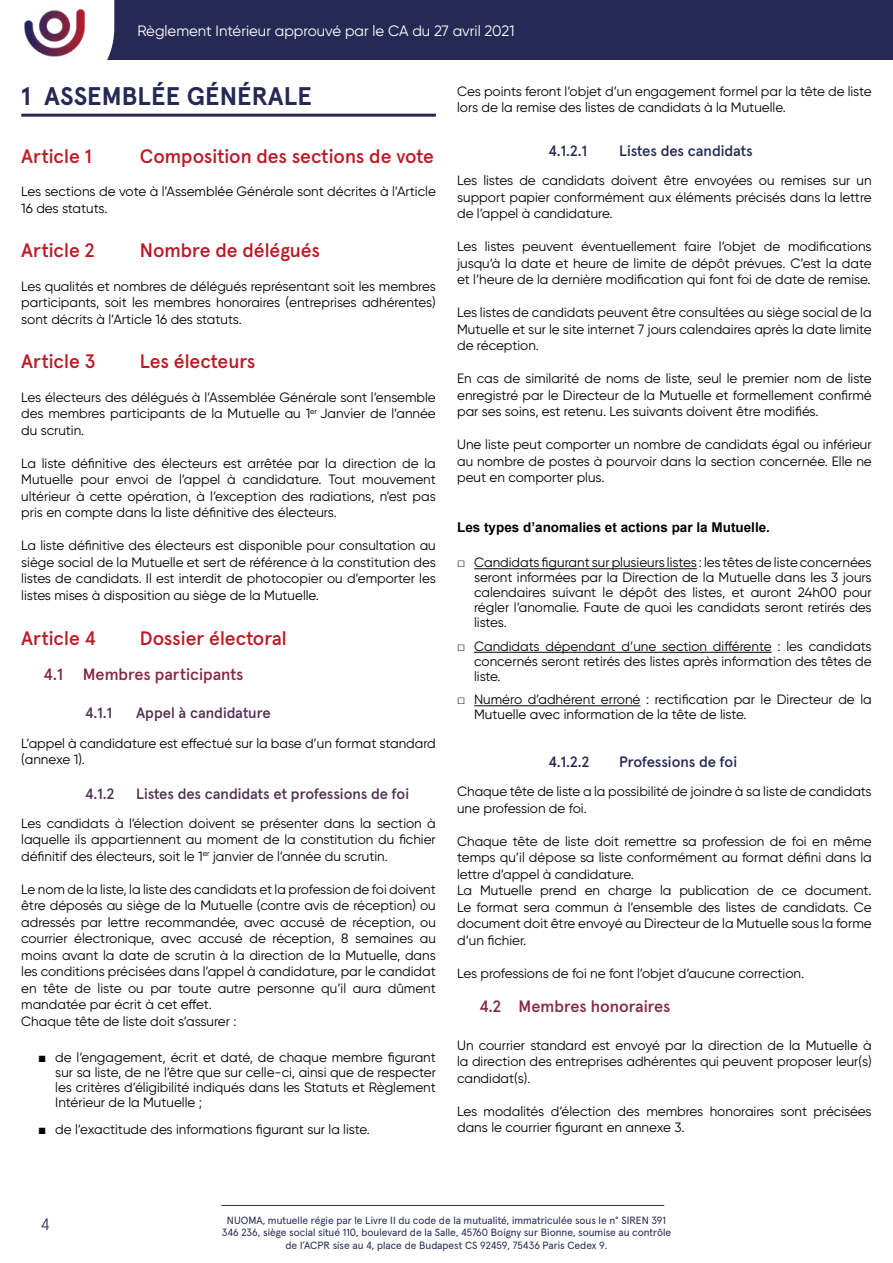
<style>
.page{position:relative;width:893px;height:1263px;background:#fff}
.page>*{position:absolute;margin:0;border:0;box-sizing:border-box;transform-origin:0 0}
.t1{font:700 25.5px "Apercu";color:#252954}
.t2{font:500 19.5px "Apercu";color:#bd1824}
.t3{font:500 16.5px "Apercu";color:#832742}
.t4{font:300 16.5px "Apercu";color:#252954}
.t5{font:500 15px "Apercu";color:#512e52}
.t6{font:500 15px "Apercu";letter-spacing:-.01em;color:#252954}
.t7{font:15px "Gilroy";color:#fff}
.t8{font:13.5px/16.5px "Gilroy";color:#000;text-align:justify}
.t9{font:700 13.5px "Arial";color:#000}
.t10{font:10.5px/12.6px "Apercu";color:#252854;text-align:center}
.s1{font-family:"Arial"}
</style>
<div class="page">
<hr style="left:221px;top:1205px;width:443px;height:1px;background:#333232">
<div style="left:102px;top:0;width:791px;height:59px;background:#252954"></div>
<svg style="left:102px;top:0;width:12px;height:60px"></svg>
<img style="left:24px;top:9px;width:62px;height:48px">
<hr style="left:21px;top:114px;width:415px;height:3px;background:#252954">
<hr style="left:474px;top:568px;width:223px;height:1px;background:#000">
<hr style="left:474px;top:652px;width:298px;height:1px;background:#000">
<hr style="left:474px;top:705px;width:166px;height:1px;background:#000">
<p class="t7" style="left:137px;top:21px;width:379px">Règlement Intérieur approuvé par le CA du 27 avril 2021</p>
<h1 class="t1" style="left:21px;top:76px;width:292px">1 ASSEMBLÉE GÉNÉRALE</h1>
<h2 class="t2" style="left:21px;top:141px;width:72px">Article 1</h2>
<h2 class="t2" style="left:140px;top:141px;width:296px">Composition des sections de vote</h2>
<p class="t8" style="left:21px;top:183px;width:416px">Les sections de vote à l’Assemblée Générale sont décrites à l’Article<br>16 des statuts.</p>
<h2 class="t2" style="left:21px;top:235px;width:75px">Article 2</h2>
<h2 class="t2" style="left:140px;top:235px;width:182px">Nombre de délégués</h2>
<p class="t8" style="left:21px;top:278px;width:416px">Les qualités et nombres de délégués représentant soit les membres participants, soit les membres honoraires (entreprises adhérentes) sont décrits à l’Article 16 des statuts.</p>
<h2 class="t2" style="left:21px;top:346px;width:76px">Article 3</h2>
<h2 class="t2" style="left:140px;top:346px;width:117px">Les électeurs</h2>
<p class="t8" style="left:21px;top:389px;width:416px">Les électeurs des délégués à l’Assemblée Générale sont l’ensemble des membres participants de la Mutuelle au 1<sup>er</sup> Janvier de l’année du scrutin.</p>
<p class="t8" style="left:21px;top:455px;width:416px">La liste définitive des électeurs est arrêtée par la direction de la Mutuelle pour envoi de l’appel à candidature. Tout mouvement ultérieur à cette opération, à l’exception des radiations, n’est pas pris en compte dans la liste définitive des électeurs.</p>
<p class="t8" style="left:21px;top:537px;width:416px">La liste définitive des électeurs est disponible pour consultation au siège social de la Mutuelle et sert de référence à la constitution des listes de candidats. Il est interdit de photocopier ou d’emporter les listes mises à disposition au siège de la Mutuelle.</p>
<h2 class="t2" style="left:21px;top:623px;width:76px">Article 4</h2>
<h2 class="t2" style="left:140px;top:623px;width:148px">Dossier électoral</h2>
<p class="t3" style="left:44px;top:661px;width:201px">4.1 Membres participants</p>
<p class="t5" style="left:85px;top:701px;width:29px">4.1.1</p>
<p class="t5" style="left:136px;top:701px;width:136px">Appel à candidature</p>
<p class="t8" style="left:21px;top:734px;width:416px">L’appel à candidature est effectué sur la base d’un format standard (annexe 1).</p>
<p class="t5" style="left:85px;top:782px;width:31px">4.1.2</p>
<p class="t5" style="left:136px;top:782px;width:274px">Listes des candidats et professions de foi</p>
<p class="t8" style="left:21px;top:815px;width:416px">Les candidats à l’élection doivent se présenter dans la section à laquelle ils appartiennent au moment de la constitution du fichier définitif des électeurs, soit le 1<sup>er</sup> janvier de l’année du scrutin.</p>
<p class="t8" style="left:21px;top:881px;width:416px;text-align:left">Le nom de la liste, la liste des candidats et la profession de foi doivent être déposés au siège de la Mutuelle (contre avis de réception) ou adressés par lettre recommandée, avec accusé de réception, ou courrier électronique, avec accusé de réception, 8 semaines au moins avant la date de scrutin à la direction de la Mutuelle, dans les conditions précisées dans l’appel à candidature, par le candidat en tête de liste ou par toute autre personne qu’il aura dûment mandatée par écrit à cet effet.<br>Chaque tête de liste doit s’assurer :</p>
<p class="t8" style="left:55px;top:1049px;width:382px;line-height:15px;text-indent:-17px"><span class="s1">■</span> de l’engagement, écrit et daté, de chaque membre figurant sur sa liste, de ne l’être que sur celle-ci, ainsi que de respecter les critères d’éligibilité indiqués dans les Statuts et Règlement Intérieur de la Mutuelle ;</p>
<p class="t8" style="left:38px;top:1121px;width:333px"><span class="s1">■</span> de l’exactitude des informations figurant sur la liste.</p>
<p class="t8" style="left:457px;top:83px;width:416px">Ces points feront l’objet d’un engagement formel par la tête de liste lors de la remise des listes de candidats à la Mutuelle.</p>
<p class="t6" style="left:548px;top:139px;width:40px">4.1.2.1</p>
<p class="t6" style="left:619px;top:139px;width:135px">Listes des candidats</p>
<p class="t8" style="left:457px;top:172px;width:416px">Les listes de candidats doivent être envoyées ou remises sur un support papier conformément aux éléments précisés dans la lettre de l’appel à candidature.</p>
<p class="t8" style="left:457px;top:238px;width:416px">Les listes peuvent éventuellement faire l’objet de modifications jusqu’à la date et heure de limite de dépôt prévues. C’est la date et l’heure de la dernière modification qui font foi de date de remise.</p>
<p class="t8" style="left:457px;top:304px;width:416px">Les listes de candidats peuvent être consultées au siège social de la Mutuelle et sur le site internet 7 jours calendaires après la date limite de réception.</p>
<p class="t8" style="left:457px;top:370px;width:416px">En cas de similarité de noms de liste, seul le premier nom de liste enregistré par le Directeur de la Mutuelle et formellement confirmé par ses soins, est retenu. Les suivants doivent être modifiés.</p>
<p class="t8" style="left:457px;top:436px;width:416px">Une liste peut comporter un nombre de candidats égal ou inférieur au nombre de postes à pourvoir dans la section concernée. Elle ne peut en comporter plus.</p>
<p class="t9" style="left:457px;top:517px;width:314px">Les types d’anomalies et actions par la Mutuelle.</p>
<p class="t8" style="left:474px;top:555px;width:399px;line-height:15px;text-indent:-17px"><span class="s1">□</span> Candidats figurant sur plusieurs listes : les têtes de liste concernées seront informées par la Direction de la Mutuelle dans les 3 jours calendaires suivant le dépôt des listes, et auront 24h00 pour régler l’anomalie. Faute de quoi les candidats seront retirés des listes.</p>
<p class="t8" style="left:474px;top:638px;width:399px;line-height:15px;text-indent:-17px"><span class="s1">□</span> Candidats dépendant d’une section différente : les candidats concernés seront retirés des listes après information des têtes de liste.</p>
<p class="t8" style="left:474px;top:692px;width:399px;line-height:15px;text-indent:-17px"><span class="s1">□</span> Numéro d’adhérent erroné : rectification par le Directeur de la<br>Mutuelle avec information de la tête de liste.</p>
<p class="t6" style="left:548px;top:750px;width:42px">4.1.2.2</p>
<p class="t6" style="left:619px;top:750px;width:119px">Professions de foi</p>
<p class="t8" style="left:457px;top:783px;width:416px">Chaque tête de liste a la possibilité de joindre à sa liste de candidats une profession de foi.</p>
<p class="t8" style="left:457px;top:833px;width:416px;text-align:left">Chaque tête de liste doit remettre sa profession de foi en même temps qu’il dépose sa liste conformément au format défini dans la lettre d’appel à candidature.<br>La Mutuelle prend en charge la publication de ce document.<br>Le format sera commun à l’ensemble des listes de candidats. Ce document doit être envoyé au Directeur de la Mutuelle sous la forme d’un fichier.</p>
<p class="t8" style="left:457px;top:965px;width:349px">Les professions de foi ne font l’objet d’aucune correction.</p>
<p class="t3" style="left:479px;top:994px;width:192px">4.2 Membres honoraires</p>
<p class="t8" style="left:457px;top:1037px;width:416px">Un courrier standard est envoyé par la direction de la Mutuelle à la direction des entreprises adhérentes qui peuvent proposer leur(s) candidat(s).</p>
<p class="t8" style="left:457px;top:1102px;width:416px">Les modalités d’élection des membres honoraires sont précisées dans le courrier figurant en annexe 3.</p>
<p class="t4" style="left:41px;top:1211px;width:10px">4</p>
<p class="t10" style="left:222px;top:1213px;width:451px">NUOMA, mutuelle régie par le Livre II du code de la mutualité, immatriculée sous le n° SIREN 391<br>346 236, siège social situé 110, boulevard de la Salle, 45760 Boigny sur Bionne, soumise au contrôle de l’ACPR sise au 4, place de Budapest CS 92459, 75436 Paris Cedex 9.</p>
</div>
